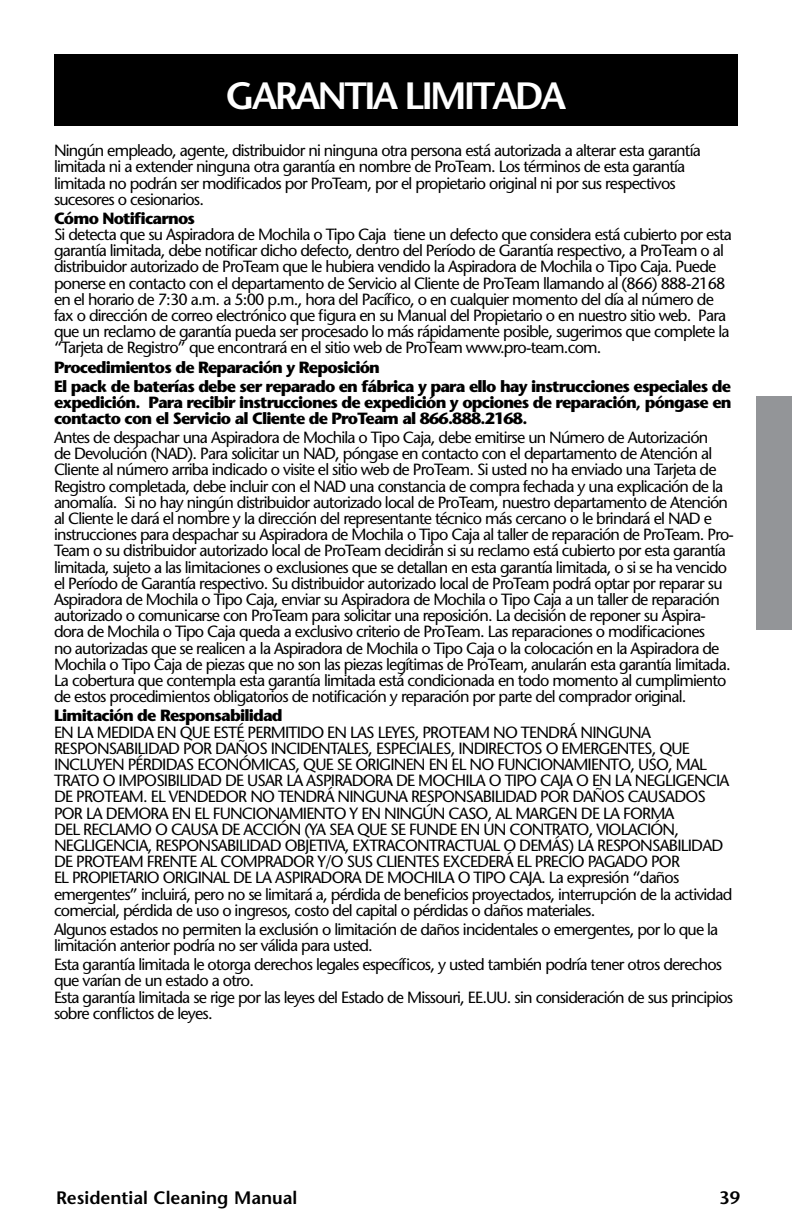
<style>
.page{position:relative;width:792px;height:1224px;background:#fff}
.page>*{position:absolute;margin:0;border:0;box-sizing:border-box;transform-origin:0 0}
.t1{font:600 38px "Stone Sans";letter-spacing:-.075em;color:#fff}
.t2{font:600 24px "Stone Sans";letter-spacing:.2em;color:#fff}
.t3{font:600 18px "Stone Sans";color:#000}
.t4{font:16.2px/16.2px "Stone Sans";letter-spacing:-.05em;color:#000}
.t5{font:700 16.2px/19px "Stone Sans";letter-spacing:-.05em;color:#000}
</style>
<div class="page">
<div style="left:756px;top:396px;width:36px;height:234px;background:#939598"></div>
<div style="left:54px;top:54px;width:684px;height:72px;background:#000"></div>
<h2 class="t2" style="left:276px;top:76px;width:241px">IntroducCi on</h2>
<h1 class="t1" style="left:226px;top:73px;width:342px">GARANTIA LIMITADA</h1>
<p class="t4" style="left:54px;top:142px;width:648px">Ningún empleado, agente, distribuidor ni ninguna otra persona está autorizada a alterar esta garantía limitada ni a extender ninguna otra garantía en nombre de ProTeam. Los términos de esta garantía limitada no podrán ser modificados por ProTeam, por el propietario original ni por sus respectivos sucesores o cesionarios.</p>
<p class="t5" style="left:54px;top:209px;width:143px">Cómo Notificarnos</p>
<p class="t4" style="left:54px;top:226px;width:679px">Si detecta que su Aspiradora de Mochila o Tipo Caja tiene un defecto que considera está cubierto por esta garantía limitada, debe notificar dicho defecto, dentro del Período de Garantía respectivo, a ProTeam o al distribuidor autorizado de ProTeam que le hubiera vendido la Aspiradora de Mochila o Tipo Caja. Puede ponerse en contacto con el departamento de Servicio al Cliente de ProTeam llamando al (866) 888-2168 en el horario de 7:30 a.m. a 5:00 p.m., hora del Pacífico, o en cualquier momento del día al número de fax o dirección de correo electrónico que figura en su Manual del Propietario o en nuestro sitio web. Para que un reclamo de garantía pueda ser procesado lo más rápidamente posible, sugerimos que complete la “Tarjeta de Registro” que encontrará en el sitio web de ProTeam www.pro-team.com.</p>
<p class="t5" style="left:54px;top:357px;width:678px">Procedimientos de Reparación y Reposición<br>El pack de baterías debe ser reparado en fábrica y para ello hay instrucciones especiales de</p>
<p class="t5" style="left:54px;top:394px;width:679px;line-height:16.2px">expedición. Para recibir instrucciones de expedición y opciones de reparación, póngase en contacto con el Servicio al Cliente de ProTeam al 866.888.2168.</p>
<p class="t4" style="left:54px;top:429px;width:682px">Antes de despachar una Aspiradora de Mochila o Tipo Caja, debe emitirse un Número de Autorización<br>de Devolución (NAD). Para solicitar un NAD, póngase en contacto con el departamento de Atención al Cliente al número arriba indicado o visite el sitio web de ProTeam. Si usted no ha enviado una Tarjeta de Registro completada, debe incluir con el NAD una constancia de compra fechada y una explicación de la anomalía. Si no hay ningún distribuidor autorizado local de ProTeam, nuestro departamento de Atención al Cliente le dará el nombre y la dirección del representante técnico más cercano o le brindará el NAD e instrucciones para despachar su Aspiradora de Mochila o Tipo Caja al taller de reparación de ProTeam. Pro-Team o su distribuidor autorizado local de ProTeam decidirán si su reclamo está cubierto por esta garantía limitada, sujeto a las limitaciones o exclusiones que se detallan en esta garantía limitada, o si se ha vencido el Período de Garantía respectivo. Su distribuidor autorizado local de ProTeam podrá optar por reparar su Aspiradora de Mochila o Tipo Caja, enviar su Aspiradora de Mochila o Tipo Caja a un taller de reparación autorizado o comunicarse con ProTeam para solicitar una reposición. La decisión de reponer su Aspira&shy;dora de Mochila o Tipo Caja queda a exclusivo criterio de ProTeam. Las reparaciones o modificaciones<br>no autorizadas que se realicen a la Aspiradora de Mochila o Tipo Caja o la colocación en la Aspiradora de Mochila o Tipo Caja de piezas que no son las piezas legítimas de ProTeam, anularán esta garantía limitada.<br>La cobertura que contempla esta garantía limitada está condicionada en todo momento al cumplimiento de estos procedimientos obligatorios de notificación y reparación por parte del comprador original.</p>
<p class="t5" style="left:54px;top:706px;width:230px">Limitación de Responsabilidad</p>
<p class="t4" style="left:54px;top:724px;width:680px">EN LA MEDIDA EN QUE ESTÉ PERMITIDO EN LAS LEYES, PROTEAM NO TENDRÁ NINGUNA RESPONSABILIDAD POR DAÑOS INCIDENTALES, ESPECIALES, INDIRECTOS O EMERGENTES, QUE INCLUYEN PÉRDIDAS ECONÓMICAS, QUE SE ORIGINEN EN EL NO FUNCIONAMIENTO, USO, MAL TRATO O IMPOSIBILIDAD DE USAR LA ASPIRADORA DE MOCHILA O TIPO CAJA O EN LA NEGLIGENCIA DE PROTEAM. EL VENDEDOR NO TENDRÁ NINGUNA RESPONSABILIDAD POR DAÑOS CAUSADOS POR LA DEMORA EN EL FUNCIONAMIENTO Y EN NINGÚN CASO, AL MARGEN DE LA FORMA<br>DEL RECLAMO O CAUSA DE ACCIÓN (YA SEA QUE SE FUNDE EN UN CONTRATO, VIOLACIÓN, NEGLIGENCIA, RESPONSABILIDAD OBJETIVA, EXTRACONTRACTUAL O DEMÁS) LA RESPONSABILIDAD DE PROTEAM FRENTE AL COMPRADOR Y/O SUS CLIENTES EXCEDERÁ EL PRECIO PAGADO POR<br>EL PROPIETARIO ORIGINAL DE LA ASPIRADORA DE MOCHILA O TIPO CAJA. La expresión “daños emergentes” incluirá, pero no se limitará a, pérdida de beneficios proyectados, interrupción de la actividad comercial, pérdida de uso o ingresos, costo del capital o pérdidas o daños materiales.</p>
<p class="t4" style="left:54px;top:921px;width:666px">Algunos estados no permiten la exclusión o limitación de daños incidentales o emergentes, por lo que la limitación anterior podría no ser válida para usted.</p>
<p class="t4" style="left:54px;top:956px;width:681px">Esta garantía limitada le otorga derechos legales específicos, y usted también podría tener otros derechos que varían de un estado a otro.<br>Esta garantía limitada se rige por las leyes del Estado de Missouri, EE.UU. sin consideración de sus principios sobre conflictos de leyes.</p>
<p class="t3" style="left:56px;top:1187px;width:243px">Residential Cleaning Manual</p>
<p class="t3" style="left:719px;top:1187px;width:22px">39</p>
</div>
